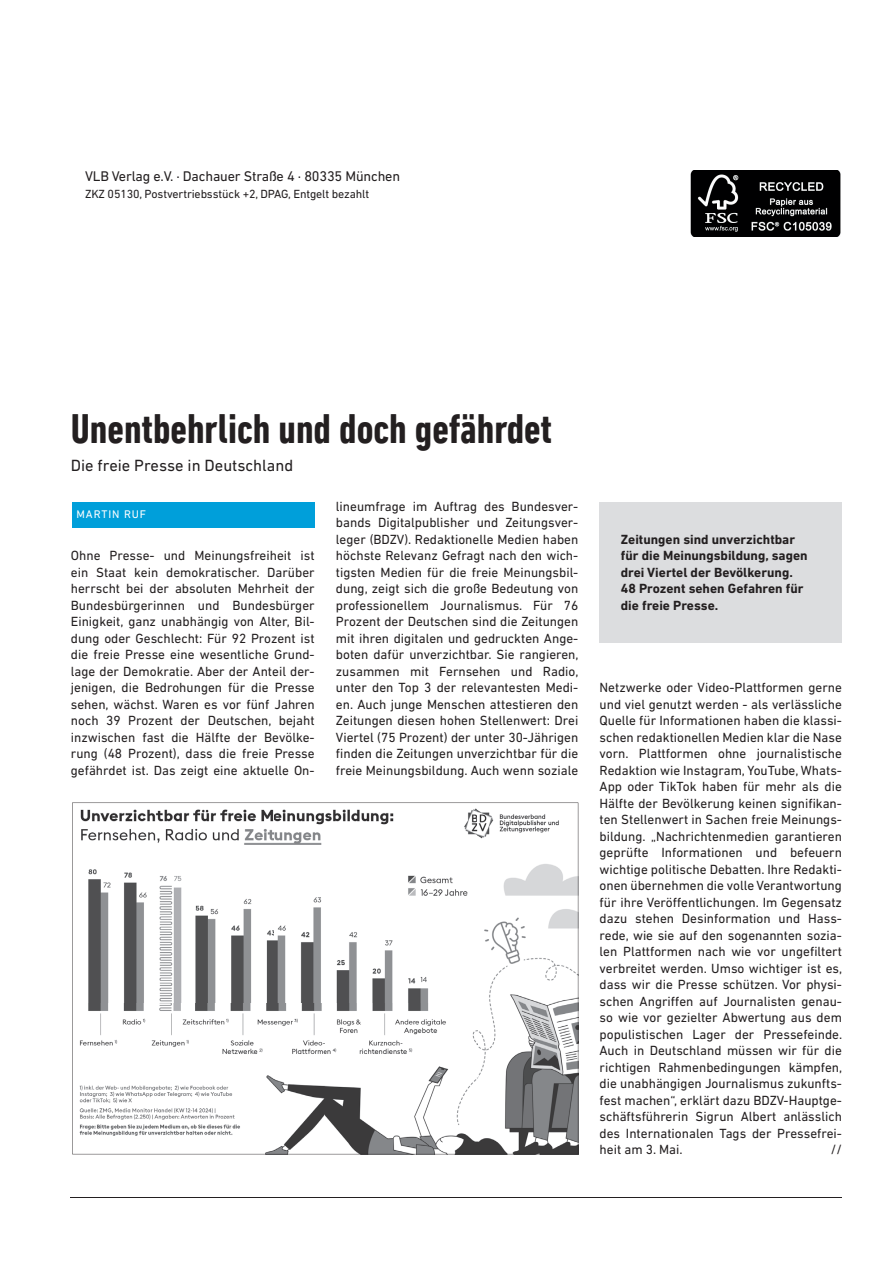
<style>
.page{position:relative;width:893px;height:1263px;background:#fff}
.page>*{position:absolute;margin:0;border:0;box-sizing:border-box;transform-origin:0 0}
.t1{font:700 condensed 42px "DIN Next LT Pro";color:#231f20}
.t2{font:16.5px "DIN Next LT Pro";color:#231f20}
.t3{font:14.25px "DIN Next LT Pro";letter-spacing:-.01em;color:#231f20}
.t4{font:13.5px/16.5px "DIN Next LT Pro";color:#231f20;text-align:justify}
.t5{font:700 13.5px/16.5px "DIN Next LT Pro";color:#231f20}
.t6{font:12px "DIN Next LT Pro";letter-spacing:-.01em;color:#231f20}
.t7{font:11.25px "DIN Next LT Pro";letter-spacing:.08em;color:#fff}
</style>
<div class="page">
<hr style="left:71px;top:1197px;width:771px;height:1px;background:#231f20">
<img style="left:691px;top:170px;width:150px;height:66px">
<div style="left:72px;top:502px;width:243px;height:25px;background:#009fda"></div>
<svg style="left:72px;top:802px;width:506px;height:352px"></svg>
<div style="left:600px;top:503px;width:242px;height:140px;background:#dcdddf"></div>
<p class="t3" style="left:85px;top:168px;width:317px">VLB Verlag e.V. · Dachauer Straße 4 · 80335 München</p>
<p class="t6" style="left:85px;top:187px;width:286px">ZKZ 05130, Postvertriebsstück +2, DPAG, Entgelt bezahlt</p>
<h1 class="t1" style="left:71px;top:405px;width:483px">Unentbehrlich und doch gefährdet</h1>
<p class="t2" style="left:71px;top:456px;width:224px">Die freie Presse in Deutschland</p>
<p class="t7" style="left:77px;top:508px;width:71px">MARTIN RUF</p>
<p class="t4" style="left:71px;top:547px;width:245px">Ohne Presse- und Meinungsfreiheit ist ein Staat kein demokratischer. Darüber herrscht bei der absoluten Mehrheit der Bundesbürgerinnen und Bundesbürger Einigkeit, ganz unabhängig von Alter, Bil&shy;dung oder Geschlecht: Für 92 Prozent ist die freie Presse eine wesentliche Grund&shy;lage der Demokratie. Aber der Anteil der&shy;jenigen, die Bedrohungen für die Presse sehen, wächst. Waren es vor fünf Jahren noch 39 Prozent der Deutschen, bejaht inzwischen fast die Hälfte der Bevölke&shy;rung (48 Prozent), dass die freie Presse gefährdet ist. Das zeigt eine aktuelle On-</p>
<p class="t4" style="left:336px;top:498px;width:244px">lineumfrage im Auftrag des Bundesver&shy;bands Digitalpublisher und Zeitungsver&shy;leger (BDZV). Redaktionelle Medien haben höchste Relevanz Gefragt nach den wich&shy;tigsten Medien für die freie Meinungsbil&shy;dung, zeigt sich die große Bedeutung von professionellem Journalismus. Für 76<br>Prozent der Deutschen sind die Zeitungen mit ihren digitalen und gedruckten Ange&shy;boten dafür unverzichtbar. Sie rangieren, zusammen mit Fernsehen und Radio, unter den Top 3 der relevantesten Medi&shy;en. Auch junge Menschen attestieren den Zeitungen diesen hohen Stellenwert: Drei Viertel (75 Prozent) der unter 30-Jährigen finden die Zeitungen unverzichtbar für die freie Meinungsbildung. Auch wenn soziale</p>
<p class="t5" style="left:621px;top:531px;width:188px">Zeitungen sind unverzichtbar für die Meinungsbildung, sagen drei Viertel der Bevölkerung.<br>48 Prozent sehen Gefahren für die freie Presse.</p>
<p class="t4" style="left:600px;top:679px;width:244px">Netzwerke oder Video-Plattformen gerne und viel genutzt werden - als verlässliche Quelle für Informationen haben die klassi&shy;schen redaktionellen Medien klar die Nase vorn. Plattformen ohne journalistische Redaktion wie Instagram, YouTube, Whats-App oder TikTok haben für mehr als die Hälfte der Bevölkerung keinen signifikan&shy;ten Stellenwert in Sachen freie Meinungs&shy;bildung. „Nachrichtenmedien garantieren geprüfte Informationen und befeuern wichtige politische Debatten. Ihre Redakti&shy;onen übernehmen die volle Verantwortung für ihre Veröffentlichungen. Im Gegensatz dazu stehen Desinformation und Hass&shy;rede, wie sie auf den sogenannten sozia&shy;len Plattformen nach wie vor ungefiltert verbreitet werden. Umso wichtiger ist es, dass wir die Presse schützen. Vor physi&shy;schen Angriffen auf Journalisten genau&shy;so wie vor gezielter Abwertung aus dem populistischen Lager der Pressefeinde.<br>Auch in Deutschland müssen wir für die richtigen Rahmenbedingungen kämpfen, die unabhängigen Journalismus zukunfts&shy;fest machen“, erklärt dazu BDZV-Hauptge&shy;schäftsführerin Sigrun Albert anlässlich des Internationalen Tags der Pressefrei&shy;heit am 3. Mai.</p>
<p class="t4" style="left:831px;top:1141px;width:13px">//</p>
</div>
